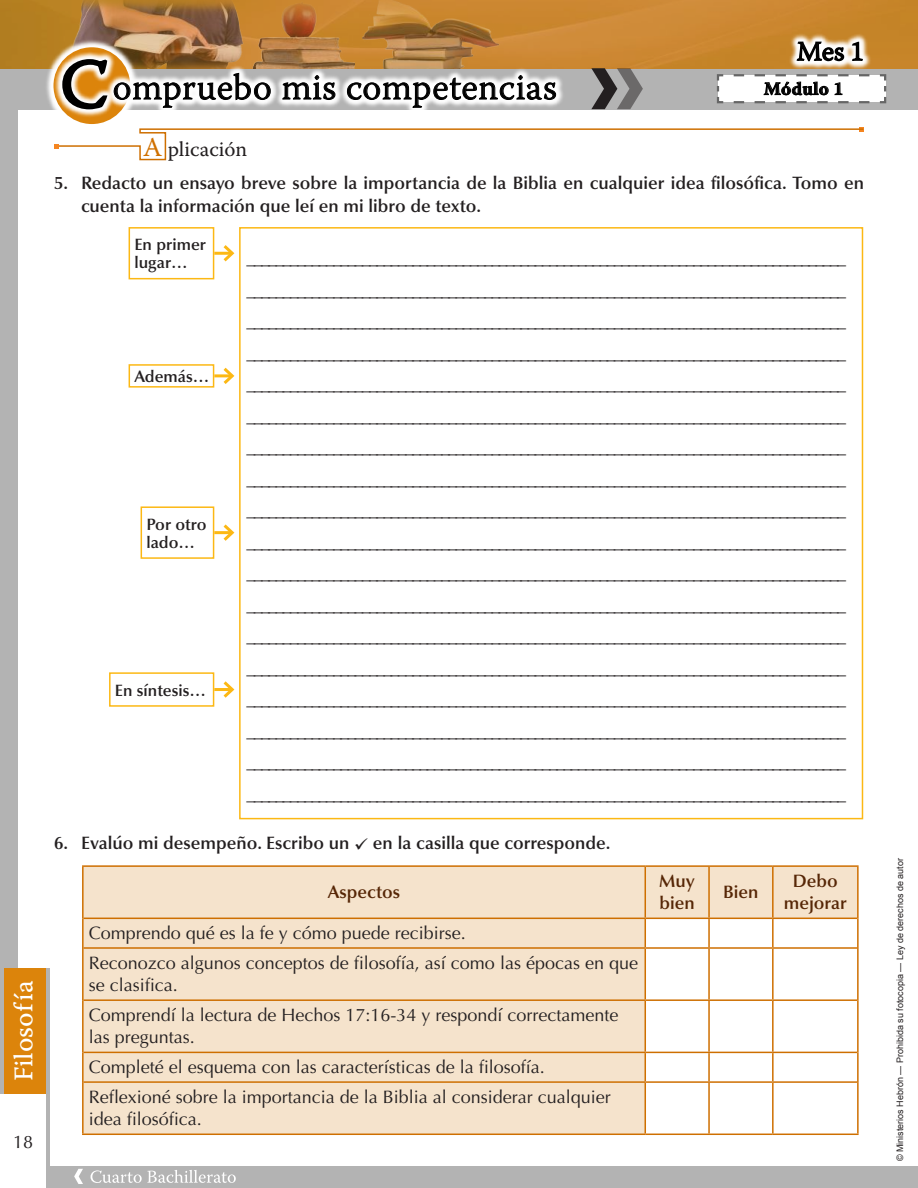
<style>
.page{position:relative;width:918px;height:1188px;background:#fff}
.page>*{position:absolute;margin:0;border:0;box-sizing:border-box;transform-origin:0 0}
.t1{font:300 36px "Warnock Pro";letter-spacing:.02em;color:#000}
.t2{font:27px "Warnock Pro Capt";color:#fff}
.t3{font:300 27px "Warnock Pro";color:#000}
.t4{font:21px "Warnock Pro";color:#231f20}
.t5{font:18px/31.5px "Optima LT Std";color:#231f20}
.t6{font:600 18px/22.5px "Optima LT Std";color:#231f20}
.t7{font:600 18px/22.5px "Optima LT Std";color:#562606}
.t8{font:700 18px "Warnock Pro";letter-spacing:.02em;color:#000}
.t9{font:600 16.5px/18px "Optima LT Std";color:#231f20}
.t10{font:9px "Arial";color:#231f20}
.s1{font-size:67.95px}
.s2{font-size:27px;color:#cf7000}
</style>
<div class="page">
<div style="left:46px;top:1166px;width:872px;height:22px;background:#b3b3b3"></div>
<div style="left:0;top:0;width:18px;height:1093px;background:#b3b3b3"></div>
<hr style="left:46px;top:968px;width:4px;height:220px;background:#b3b3b3">
<div style="left:4px;top:968px;width:42px;height:125px;background:#dc840b"></div>
<svg style="left:0;top:0;width:918px;height:69px;background:#c8862f"></svg>
<img style="left:62px;top:0;width:188px;height:58px">
<img style="left:250px;top:0;width:104px;height:64px">
<img style="left:356px;top:0;width:151px;height:64px">
<img style="left:791px;top:32px;width:79px;height:9px">
<div style="left:0;top:69px;width:918px;height:41px;background:#b3b3b3"></div>
<img style="left:44px;top:37px;width:96px;height:59px">
<img style="left:48px;top:42px;width:88px;height:67px">
<svg style="left:591px;top:68px;width:52px;height:41px"></svg>
<img style="left:117px;top:64px;width:446px;height:51px">
<svg style="left:282px;top:75px;width:54px;height:25px"></svg>
<svg style="left:347px;top:75px;width:209px;height:33px"></svg>
<img style="left:53px;top:44px;width:64px;height:73px">
<img style="left:54px;top:44px;width:60px;height:80px">
<svg style="left:61px;top:58px;width:210px;height:53px"></svg>
<svg style="left:716px;top:41px;width:171px;height:63px"></svg>
<svg style="left:91px;top:1170px;width:145px;height:13px"></svg>
<svg style="left:74px;top:1169px;width:9px;height:15px"></svg>
<div style="left:239px;top:227px;width:624px;height:592px;background:#fff;border:2px solid #fcb814"></div>
<hr style="left:214px;top:252px;width:18px;height:3px;background:#fcb814">
<svg style="left:220px;top:245px;width:15px;height:17px"></svg>
<div style="left:129px;top:227px;width:85px;height:52px;border:2px solid #fcb814"></div>
<hr style="left:214px;top:688px;width:18px;height:3px;background:#fcb814">
<svg style="left:223px;top:681px;width:12px;height:17px"></svg>
<div style="left:109px;top:672px;width:105px;height:35px;border:2px solid #fcb814"></div>
<hr style="left:214px;top:531px;width:18px;height:3px;background:#fcb814">
<svg style="left:220px;top:524px;width:15px;height:17px"></svg>
<div style="left:141px;top:506px;width:73px;height:53px;border:2px solid #fcb814"></div>
<hr style="left:214px;top:374px;width:18px;height:3px;background:#fcb814">
<svg style="left:220px;top:367px;width:15px;height:17px"></svg>
<div style="left:129px;top:364px;width:85px;height:24px;border:2px solid #fcb814"></div>
<div style="left:84px;top:867px;width:773px;height:267px;background:#f5e3cc"></div>
<svg style="left:646px;top:919px;width:211px;height:215px"></svg>
<hr style="left:645px;top:865px;width:64px;height:2px;background:#ce6f00">
<hr style="left:645px;top:1134px;width:64px;height:1px;background:#ce6f00">
<hr style="left:645px;top:918px;width:64px;height:1px;background:#ce6f00">
<hr style="left:645px;top:947px;width:64px;height:2px;background:#ce6f00">
<hr style="left:645px;top:999px;width:64px;height:2px;background:#ce6f00">
<hr style="left:645px;top:1052px;width:64px;height:1px;background:#ce6f00">
<hr style="left:645px;top:1081px;width:64px;height:2px;background:#ce6f00">
<hr style="left:709px;top:865px;width:64px;height:2px;background:#ce6f00">
<hr style="left:709px;top:1134px;width:64px;height:1px;background:#ce6f00">
<hr style="left:708px;top:867px;width:2px;height:51px;background:#ce6f00">
<hr style="left:709px;top:918px;width:64px;height:1px;background:#ce6f00">
<hr style="left:708px;top:919px;width:2px;height:28px;background:#ce6f00">
<hr style="left:709px;top:947px;width:64px;height:2px;background:#ce6f00">
<hr style="left:708px;top:949px;width:2px;height:50px;background:#ce6f00">
<hr style="left:709px;top:999px;width:64px;height:2px;background:#ce6f00">
<hr style="left:708px;top:1001px;width:2px;height:51px;background:#ce6f00">
<hr style="left:709px;top:1052px;width:64px;height:1px;background:#ce6f00">
<hr style="left:708px;top:1053px;width:2px;height:28px;background:#ce6f00">
<hr style="left:709px;top:1081px;width:64px;height:2px;background:#ce6f00">
<hr style="left:708px;top:1083px;width:2px;height:51px;background:#ce6f00">
<hr style="left:773px;top:865px;width:86px;height:2px;background:#ce6f00">
<hr style="left:857px;top:867px;width:2px;height:51px;background:#ce6f00">
<hr style="left:857px;top:918px;width:2px;height:30px;background:#ce6f00">
<hr style="left:857px;top:948px;width:2px;height:52px;background:#ce6f00">
<hr style="left:857px;top:1000px;width:2px;height:52px;background:#ce6f00">
<hr style="left:857px;top:1052px;width:2px;height:30px;background:#ce6f00">
<hr style="left:857px;top:1082px;width:2px;height:52px;background:#ce6f00">
<hr style="left:773px;top:1134px;width:86px;height:1px;background:#ce6f00">
<hr style="left:772px;top:867px;width:2px;height:51px;background:#ce6f00">
<hr style="left:773px;top:918px;width:84px;height:1px;background:#ce6f00">
<hr style="left:772px;top:919px;width:2px;height:28px;background:#ce6f00">
<hr style="left:773px;top:947px;width:84px;height:2px;background:#ce6f00">
<hr style="left:772px;top:949px;width:2px;height:50px;background:#ce6f00">
<hr style="left:773px;top:999px;width:84px;height:2px;background:#ce6f00">
<hr style="left:772px;top:1001px;width:2px;height:51px;background:#ce6f00">
<hr style="left:773px;top:1052px;width:84px;height:1px;background:#ce6f00">
<hr style="left:772px;top:1053px;width:2px;height:28px;background:#ce6f00">
<hr style="left:773px;top:1081px;width:84px;height:2px;background:#ce6f00">
<hr style="left:772px;top:1083px;width:2px;height:51px;background:#ce6f00">
<hr style="left:82px;top:865px;width:563px;height:2px;background:#ce6f00">
<hr style="left:82px;top:867px;width:2px;height:51px;background:#ce6f00">
<hr style="left:645px;top:867px;width:1px;height:51px;background:#ce6f00">
<hr style="left:82px;top:918px;width:2px;height:30px;background:#ce6f00">
<svg style="left:645px;top:919px;width:1px;height:28px"></svg>
<hr style="left:82px;top:948px;width:2px;height:52px;background:#ce6f00">
<hr style="left:645px;top:949px;width:1px;height:50px;background:#ce6f00">
<hr style="left:82px;top:1000px;width:2px;height:52px;background:#ce6f00">
<hr style="left:645px;top:1001px;width:1px;height:51px;background:#ce6f00">
<hr style="left:82px;top:1052px;width:2px;height:30px;background:#ce6f00">
<svg style="left:645px;top:1053px;width:1px;height:28px"></svg>
<hr style="left:82px;top:1082px;width:2px;height:52px;background:#ce6f00">
<hr style="left:645px;top:1083px;width:1px;height:51px;background:#ce6f00">
<hr style="left:82px;top:1134px;width:563px;height:1px;background:#ce6f00">
<hr style="left:84px;top:918px;width:561px;height:1px;background:#ce6f00">
<hr style="left:84px;top:947px;width:561px;height:2px;background:#ce6f00">
<hr style="left:84px;top:999px;width:561px;height:2px;background:#ce6f00">
<hr style="left:84px;top:1052px;width:561px;height:1px;background:#ce6f00">
<hr style="left:84px;top:1081px;width:561px;height:2px;background:#ce6f00">
<svg style="left:54px;top:127px;width:810px;height:34px"></svg>
<h2 class="t2" style="left:7px;top:1081px;width:103px;rotate:-90deg">Filosofía</h2>
<p class="t5" style="left:13px;top:1127px;width:22px">18</p>
<h1 class="t1" style="left:61px;top:66px;width:497px"><span class="s1">C</span>ompruebo mis competencias</h1>
<p class="t4" style="left:143px;top:137px;width:106px"><span class="s2">A</span> plicación</p>
<h2 class="t3" style="left:797px;top:35px;width:69px">Mes 1</h2>
<p class="t8" style="left:764px;top:78px;width:81px">Módulo 1</p>
<p class="t6" style="left:81px;top:172px;width:784px;text-indent:-27px">5. Redacto un ensayo breve sobre la importancia de la Biblia en cualquier idea filosófica. Tomo en cuenta la información que leí en mi libro de texto.</p>
<p class="t9" style="left:134px;top:236px;width:73px">En primer lugar…</p>
<p class="t9" style="left:134px;top:368px;width:76px">Además…</p>
<p class="t9" style="left:146px;top:515px;width:62px">Por otro lado…</p>
<p class="t9" style="left:115px;top:681px;width:93px">En síntesis…</p>
<p class="t5" style="left:247px;top:242px;width:601px;text-align:justify">___________________________________________________________________________________ ___________________________________________________________________________________ ___________________________________________________________________________________ ___________________________________________________________________________________ ___________________________________________________________________________________ ___________________________________________________________________________________ ___________________________________________________________________________________ ___________________________________________________________________________________ ___________________________________________________________________________________ ___________________________________________________________________________________ ___________________________________________________________________________________ ___________________________________________________________________________________ ___________________________________________________________________________________ ___________________________________________________________________________________ ___________________________________________________________________________________ ___________________________________________________________________________________ ___________________________________________________________________________________ ___________________________________________________________________________________</p>
<p class="t6" style="left:54px;top:832px;width:558px">6. Evalúo mi desempeño. Escribo un ✓ en la casilla que corresponde.</p>
<p class="t7" style="left:328px;top:881px;width:74px">Aspectos</p>
<p class="t7" style="left:659px;top:870px;width:37px">Muy bien</p>
<p class="t7" style="left:723px;top:881px;width:37px">Bien</p>
<p class="t7" style="left:784px;top:870px;width:64px;text-align:center">Debo mejorar</p>
<p class="t5" style="left:89px;top:918px;width:551px;line-height:29.7px">Comprendo qué es la fe y cómo puede recibirse.<br>Reconozco algunos conceptos de filosofía, así como las épocas en que</p>
<p class="t5" style="left:89px;top:971px;width:531px;line-height:29.7px">se clasifica.<br>Comprendí la lectura de Hechos 17:16-34 y respondí correctamente</p>
<p class="t5" style="left:89px;top:1023px;width:523px;line-height:29.7px">las preguntas.<br>Completé el esquema con las características de la filosofía.<br>Reflexioné sobre la importancia de la Biblia al considerar cualquier</p>
<p class="t5" style="left:89px;top:1104px;width:115px">idea filosófica.</p>
<p class="t10" style="left:894px;top:1161px;width:305px;rotate:-90deg">© Ministerios Hebrón — Prohibida su fotocopia — Ley de derechos de autor</p>
</div>
